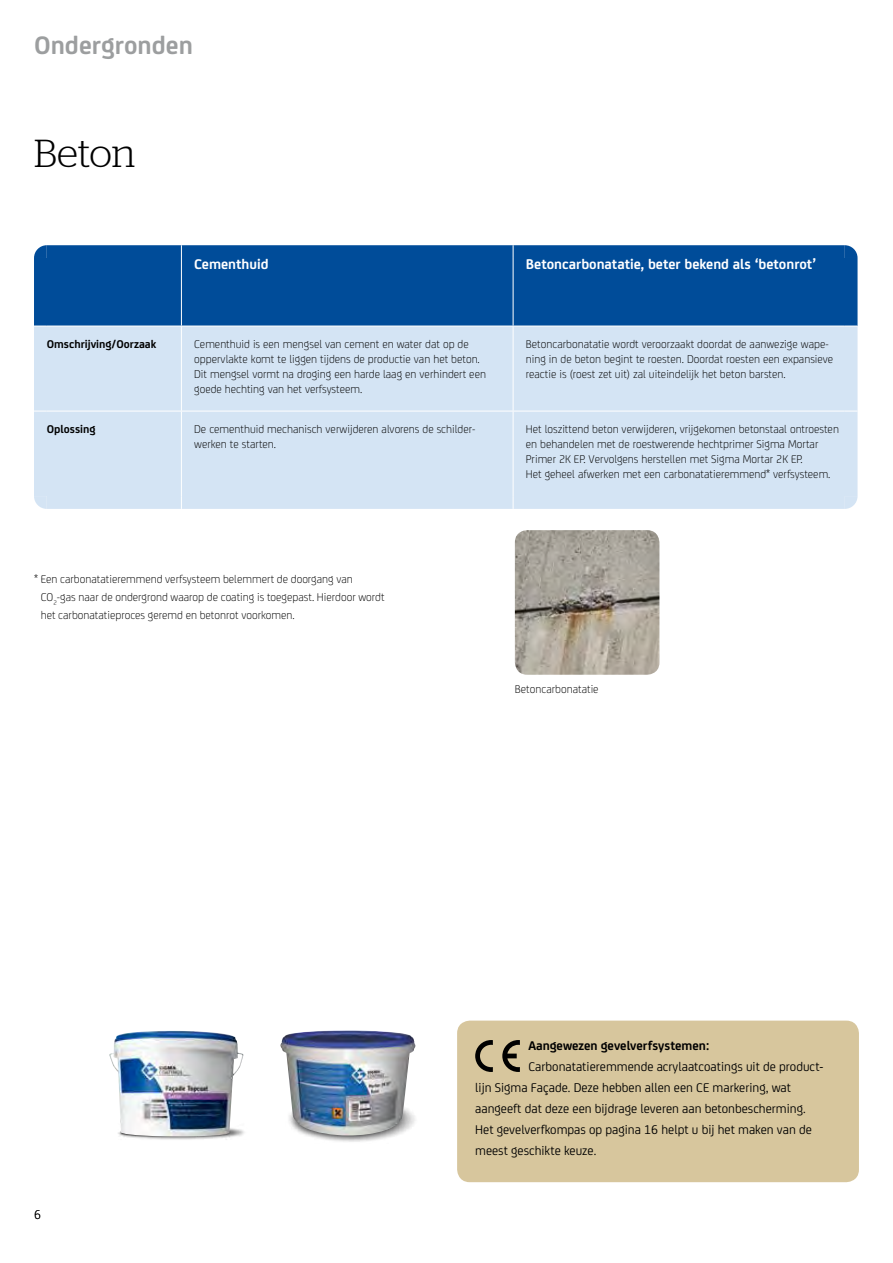
<style>
.page{position:relative;width:893px;height:1263px;background:#fff}
.page>*{position:absolute;margin:0;border:0;box-sizing:border-box;transform-origin:0 0}
.t1{font:300 39px "Stag";letter-spacing:-.005em;color:#000}
.t2{font:700 27px "FS Joey";color:#9c9e9f}
.t3{font:700 15px "FS Joey";color:#fff}
.t4{font:13.5px/21px "FS Joey";color:#000}
.t5{font:700 13.5px "FS Joey";color:#000}
.t6{font:300 13.5px "FS Joey";color:#000}
.t7{font:300 12px/15px "FS Joey";color:#000}
.t8{font:700 12px "FS Joey";color:#000}
</style>
<div class="page">
<img style="left:515px;top:530px;width:144px;height:145px">
<div style="left:457px;top:1020px;width:402px;height:162px;background:#d7c69d;border-radius:13px"></div>
<svg style="left:502px;top:1040px;width:18px;height:32px"></svg>
<svg style="left:475px;top:1040px;width:18px;height:32px"></svg>
<div style="left:34px;top:245px;width:823px;height:81px;background:#004c99"></div>
<div style="left:34px;top:327px;width:823px;height:182px;background:#d4e4f4"></div>
<svg style="left:34px;top:326px;width:13px;height:1px"></svg>
<svg style="left:845px;top:326px;width:12px;height:1px"></svg>
<svg style="left:181px;top:245px;width:1px;height:13px"></svg>
<svg style="left:513px;top:245px;width:1px;height:13px"></svg>
<hr style="left:181px;top:258px;width:1px;height:68px;background:#fff">
<hr style="left:513px;top:258px;width:1px;height:68px;background:#fff">
<hr style="left:181px;top:326px;width:1px;height:85px;background:#fff">
<hr style="left:513px;top:326px;width:1px;height:85px;background:#fff">
<hr style="left:181px;top:411px;width:1px;height:85px;background:#fff">
<hr style="left:513px;top:411px;width:1px;height:85px;background:#fff">
<svg style="left:181px;top:496px;width:1px;height:13px"></svg>
<svg style="left:513px;top:496px;width:1px;height:13px"></svg>
<svg style="left:34px;top:411px;width:13px;height:1px"></svg>
<hr style="left:47px;top:411px;width:134px;height:1px;background:#fff">
<hr style="left:181px;top:411px;width:332px;height:1px;background:#fff">
<hr style="left:513px;top:411px;width:332px;height:1px;background:#fff">
<svg style="left:845px;top:411px;width:12px;height:1px"></svg>
<svg style="left:34px;top:245px;width:13px;height:13px"></svg>
<svg style="left:845px;top:245px;width:12px;height:13px"></svg>
<svg style="left:34px;top:496px;width:13px;height:13px"></svg>
<svg style="left:845px;top:496px;width:12px;height:13px"></svg>
<img style="left:109px;top:1031px;width:135px;height:105px">
<img style="left:280px;top:1030px;width:135px;height:105px">
<h2 class="t2" style="left:34px;top:25px;width:160px">Ondergronden</h2>
<h1 class="t1" style="left:34px;top:132px;width:103px">Beton</h1>
<p class="t3" style="left:194px;top:253px;width:76px">Cementhuid</p>
<p class="t3" style="left:526px;top:253px;width:292px">Betoncarbonatatie, beter bekend als ‘betonrot’</p>
<p class="t8" style="left:47px;top:335px;width:111px">Omschrijving/Oorzaak</p>
<p class="t7" style="left:194px;top:336px;width:293px">Cementhuid is een mengsel van cement en water dat op de oppervlakte komt te liggen tijdens de productie van het beton.<br>Dit mengsel vormt na droging een harde laag en verhindert een goede hechting van het verfsysteem.</p>
<p class="t7" style="left:526px;top:336px;width:309px">Betoncarbonatatie wordt veroorzaakt doordat de aanwezige wape&shy;ning in de beton begint te roesten. Doordat roesten een expansieve reactie is (roest zet uit) zal uiteindelijk het beton barsten.</p>
<p class="t8" style="left:47px;top:420px;width:50px">Oplossing</p>
<p class="t7" style="left:194px;top:421px;width:282px">De cementhuid mechanisch verwijderen alvorens de schilder&shy;werken te starten.</p>
<p class="t7" style="left:526px;top:421px;width:315px">Het loszittend beton verwijderen, vrijgekomen betonstaal ontroesten en behandelen met de roestwerende hechtprimer Sigma Mortar Primer 2K EP. Vervolgens herstellen met Sigma Mortar 2K EP.<br>Het geheel afwerken met een carbonatatieremmend* verfsysteem.</p>
<p class="t7" style="left:41px;top:569px;width:345px;line-height:18px;text-indent:-7px">* Een carbonatatieremmend verfsysteem belemmert de doorgang van<br>CO<sub>2</sub>-gas naar de ondergrond waarop de coating is toegepast. Hierdoor wordt het carbonatatieproces geremd en betonrot voorkomen.</p>
<p class="t7" style="left:515px;top:681px;width:85px">Betoncarbonatatie</p>
<p class="t6" style="left:34px;top:1205px;width:8px">6</p>
<p class="t5" style="left:528px;top:1035px;width:182px">Aangewezen gevelverfsystemen:</p>
<p class="t4" style="left:475px;top:1055px;width:350px;text-indent:53px">Carbonatatieremmende acrylaatcoatings uit de product&shy;lijn Sigma Façade. Deze hebben allen een CE markering, wat aangeeft dat deze een bijdrage leveren aan betonbescherming.<br>Het gevelverfkompas op pagina 16 helpt u bij het maken van de meest geschikte keuze.</p>
</div>
